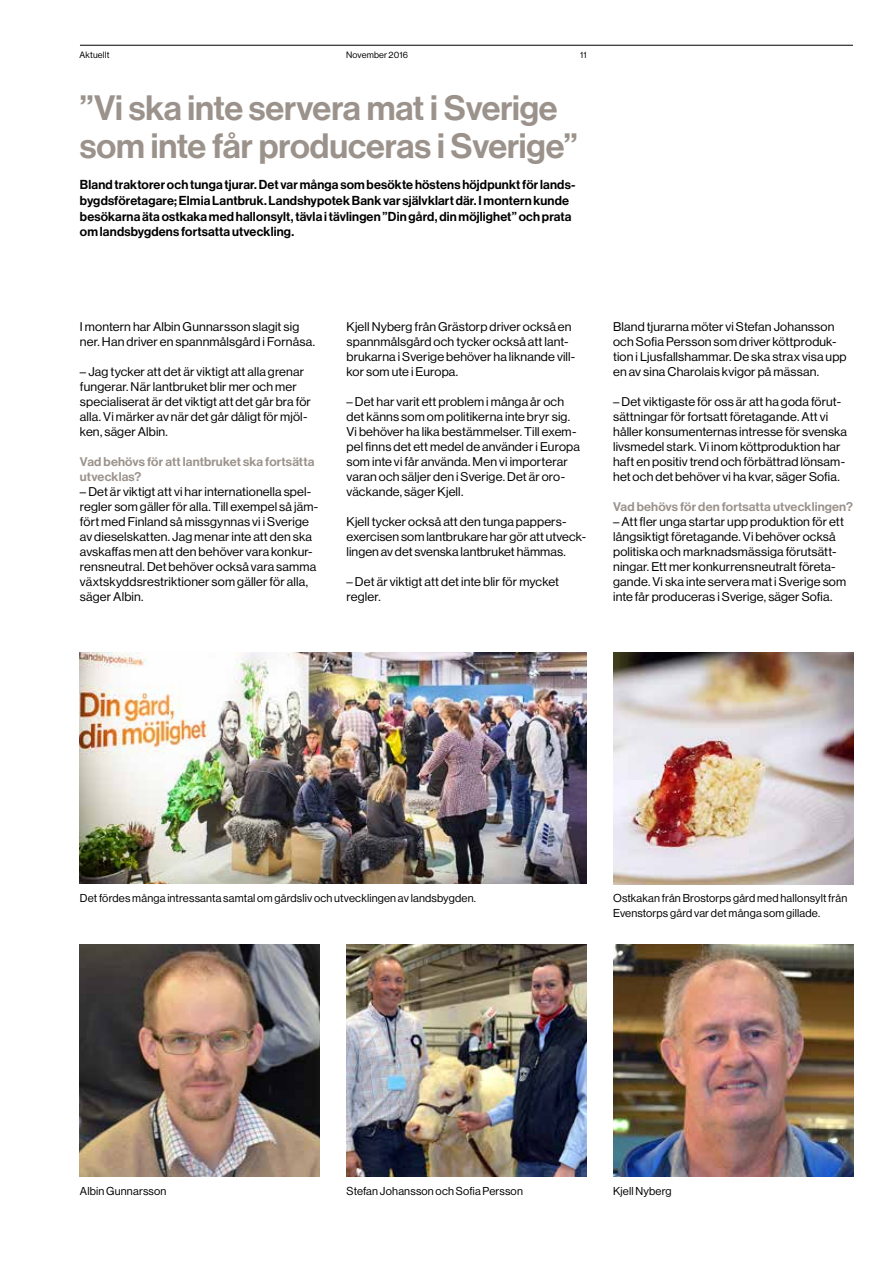
<style>
.page{position:relative;width:893px;height:1263px;background:#fff}
.page>*{position:absolute;margin:0;border:0;box-sizing:border-box;transform-origin:0 0}
.t1{font:34.5px/37.5px "N Haas Grotesk DS Pro 65 Md";letter-spacing:-.005em;color:#9b928b}
.t2{font:12.75px/15.8px "N Haas Grotesk DS Pro 65 Md";letter-spacing:.015em;color:#000}
.t3{font:12.3px/15px "N Haas Grotesk DS Pro 55 Rg";letter-spacing:.015em;color:#000}
.t4{font:12.3px/15px "N Haas Grotesk DS Pro 65 Md";letter-spacing:.01em;color:#9b928b}
.t5{font:11.25px/15px "N Haas Grotesk DS Pro 55 Rg";letter-spacing:.015em;color:#000}
.t6{font:9px "N Haas Grotesk DS Pro 55 Rg";letter-spacing:.02em;color:#000}
</style>
<div class="page">
<img style="left:347px;top:944px;width:239px;height:232px">
<img style="left:613px;top:944px;width:240px;height:232px">
<img style="left:80px;top:944px;width:240px;height:232px">
<img style="left:613px;top:652px;width:240px;height:232px">
<img style="left:80px;top:652px;width:506px;height:231px">
<hr style="left:80px;top:45px;width:773px;height:1px;background:#000">
<p class="t6" style="left:79px;top:50px;width:31px">Aktuellt</p>
<p class="t6" style="left:346px;top:50px;width:64px">November 2016</p>
<p class="t6" style="left:580px;top:50px;width:8px">11</p>
<h1 class="t1" style="left:80px;top:90px;width:499px">”Vi ska inte servera mat i Sverige som inte får produceras i Sverige”</h1>
<p class="t2" style="left:80px;top:177px;width:497px">Bland traktorer och tunga tjurar. Det var många som besökte höstens höjdpunkt för lands&shy;bygdsföretagare; Elmia Lantbruk. Landshypotek Bank var självklart där. I montern kunde besökarna äta ostkaka med hallonsylt, tävla i tävlingen ”Din gård, din möjlighet” och prata om landsbygdens fortsatta utveckling.</p>
<p class="t3" style="left:80px;top:319px;width:237px">I montern har Albin Gunnarsson slagit sig ner. Han driver en spannmålsgård i Fornåsa.</p>
<p class="t3" style="left:80px;top:364px;width:233px">– Jag tycker att det är viktigt att alla grenar fungerar. När lantbruket blir mer och mer specialiserat är det viktigt att det går bra för alla. Vi märker av när det går dåligt för mjöl&shy;ken, säger Albin.</p>
<p class="t4" style="left:80px;top:454px;width:236px">Vad behövs för att lantbruket ska fortsätta utvecklas?</p>
<p class="t3" style="left:80px;top:484px;width:240px">– Det är viktigt att vi har internationella spel&shy;regler som gäller för alla. Till exempel så jäm&shy;fört med Finland så missgynnas vi i Sverige av dieselskatten. Jag menar inte att den ska avskaffas men att den behöver vara konkur&shy;rensneutral. Det behöver också vara samma växtskyddsrestriktioner som gäller för alla, säger Albin.</p>
<p class="t3" style="left:347px;top:319px;width:230px">Kjell Nyberg från Grästorp driver också en spannmålsgård och tycker också att lant&shy;brukarna i Sverige behöver ha liknande vill&shy;kor som ute i Europa.</p>
<p class="t3" style="left:347px;top:394px;width:235px">– Det har varit ett problem i många år och det känns som om politikerna inte bryr sig.<br>Vi behöver ha lika bestämmelser. Till exem&shy;pel finns det ett medel de använder i Europa som inte vi får använda. Men vi importerar varan och säljer den i Sverige. Det är oro&shy;väckande, säger Kjell.</p>
<p class="t3" style="left:347px;top:514px;width:241px">Kjell tycker också att den tunga pappers&shy;exercisen som lantbrukare har gör att utveck&shy;lingen av det svenska lantbruket hämmas.</p>
<p class="t3" style="left:347px;top:575px;width:214px">– Det är viktigt att det inte blir för mycket regler.</p>
<p class="t3" style="left:613px;top:319px;width:235px">Bland tjurarna möter vi Stefan Johansson och Sofia Persson som driver köttproduk&shy;tion i Ljusfallshammar. De ska strax visa upp en av sina Charolais kvigor på mässan.</p>
<p class="t3" style="left:613px;top:394px;width:235px">– Det viktigaste för oss är att ha goda förut&shy;sättningar för fortsatt företagande. Att vi håller konsumenternas intresse för svenska livsmedel stark. Vi inom köttproduktion har haft en positiv trend och förbättrad lönsam&shy;het och det behöver vi ha kvar, säger Sofia.</p>
<p class="t4" style="left:613px;top:500px;width:241px">Vad behövs för den fortsatta utvecklingen?</p>
<p class="t3" style="left:613px;top:514px;width:235px">– Att fler unga startar upp produktion för ett långsiktigt företagande. Vi behöver också politiska och marknadsmässiga förutsätt&shy;ningar. Ett mer konkurrensneutralt företa&shy;gande. Vi ska inte servera mat i Sverige som inte får produceras i Sverige, säger Sofia.</p>
<p class="t5" style="left:80px;top:891px;width:398px">Det fördes många intressanta samtal om gårdsliv och utvecklingen av landsbygden.</p>
<p class="t5" style="left:613px;top:891px;width:236px">Ostkakan från Brostorps gård med hallonsylt från<br>Evenstorps gård var det många som gillade.</p>
<p class="t5" style="left:80px;top:1184px;width:88px">Albin Gunnarsson</p>
<p class="t5" style="left:347px;top:1184px;width:178px">Stefan Johansson och Sofia Persson</p>
<p class="t5" style="left:613px;top:1184px;width:60px">Kjell Nyberg</p>
</div>
